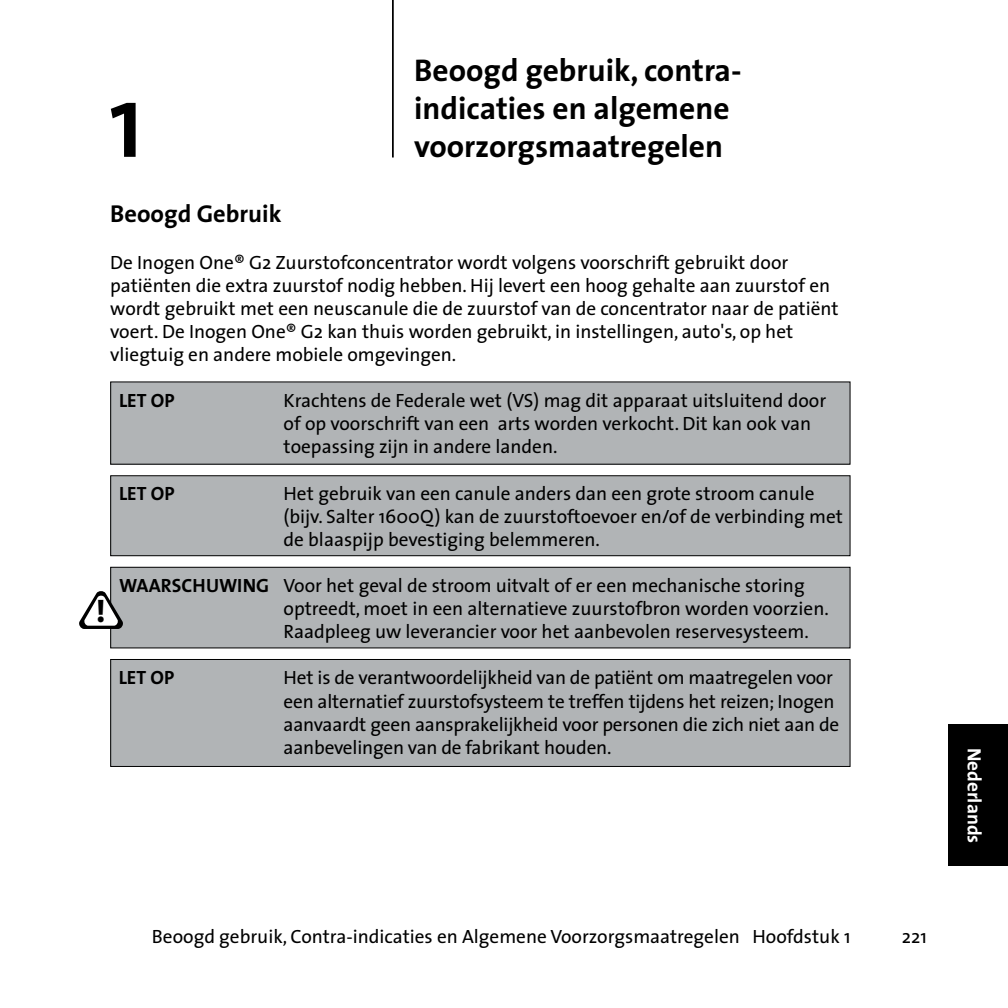
<style>
.page{position:relative;width:1008px;height:1008px;background:#fff}
.page>*{position:absolute;margin:0;border:0;box-sizing:border-box;transform-origin:0 0}
.t1{font:600 105px "The Sans";color:#000}
.t2{font:700 32.73px "Myriad";color:#000}
.t3{font:700 31.5px/37.8px "The Sans";color:#000}
.t4{font:700 24.5px "The Sans";color:#000}
.t5{font:19.25px/23.1px "The Sans";color:#000}
.t6{font:700 19.25px "The Sans";color:#000}
.t7{font:700 19.25px "The Sans";color:#fff}
</style>
<div class="page">
<div style="left:111px;top:382px;width:739px;height:82px;background:#b1b4b6"></div>
<div style="left:110px;top:382px;width:740px;height:83px;border:1px solid #000"></div>
<div style="left:111px;top:659px;width:739px;height:107px;background:#b1b4b6"></div>
<div style="left:110px;top:659px;width:740px;height:108px;border:1px solid #000"></div>
<div style="left:111px;top:567px;width:739px;height:81px;background:#b1b4b6"></div>
<div style="left:110px;top:567px;width:740px;height:81px;border:1px solid #000"></div>
<div style="left:111px;top:476px;width:739px;height:80px;background:#b1b4b6"></div>
<div style="left:110px;top:475px;width:740px;height:81px;border:1px solid #000"></div>
<hr style="left:392px;top:0;width:2px;height:158px;background:#000">
<svg style="left:79px;top:590px;width:44px;height:39px"></svg>
<div style="left:948px;top:725px;width:60px;height:141px;background:#000"></div>
<h1 class="t1" style="left:109px;top:34px;width:37px">1</h1>
<h3 class="t3" style="left:414px;top:51px;width:329px">Beoogd gebruik, contra&shy;indicaties en algemene voorzorgsmaatregelen</h3>
<p class="t4" style="left:110px;top:194px;width:173px">Beoogd Gebruik</p>
<p class="t5" style="left:110px;top:250px;width:730px">De Inogen One® G2 Zuurstofconcentrator wordt volgens voorschrift gebruikt door patiënten die extra zuurstof nodig hebben. Hij levert een hoog gehalte aan zuurstof en wordt gebruikt met een neuscanule die de zuurstof van de concentrator naar de patiënt voert. De Inogen One® G2 kan thuis worden gebruikt, in instellingen, auto's, op het vliegtuig en andere mobiele omgevingen.</p>
<p class="t6" style="left:119px;top:385px;width:57px">LET OP</p>
<p class="t5" style="left:284px;top:389px;width:544px">Krachtens de Federale wet (VS) mag dit apparaat uitsluitend door of op voorschrift van een arts worden verkocht. Dit kan ook van toepassing zijn in andere landen.</p>
<p class="t6" style="left:119px;top:477px;width:57px">LET OP</p>
<p class="t5" style="left:284px;top:481px;width:561px">Het gebruik van een canule anders dan een grote stroom canule (bijv. Salter 1600Q) kan de zuurstoftoevoer en/of de verbinding met de blaaspijp bevestiging belemmeren.</p>
<p class="t6" style="left:119px;top:569px;width:30px">waarsch</p>
<p class="t6" style="left:206px;top:569px;width:43px">uwing</p>
<p class="t5" style="left:284px;top:573px;width:547px">Voor het geval de stroom uitvalt of er een mechanische storing optreedt, moet in een alternatieve zuurstofbron worden voorzien.<br>Raadpleeg uw leverancier voor het aanbevolen reservesysteem.</p>
<p class="t6" style="left:119px;top:662px;width:57px">LET OP</p>
<p class="t5" style="left:284px;top:666px;width:557px">Het is de verantwoordelijkheid van de patiënt om maatregelen voor een alternatief zuurstofsysteem te treffen tijdens het reizen; Inogen aanvaardt geen aansprakelijkheid voor personen die zich niet aan de aanbevelingen van de fabrikant houden.</p>
<h2 class="t2" style="left:96px;top:594px;width:62px">! <sup>C</sup></h2>
<p class="t5" style="left:152px;top:925px;width:700px">Beoogd gebruik, Contra-indicaties en Algemene Voorzorgsmaatregelen Hoofdstuk 1</p>
<p class="t5" style="left:902px;top:925px;width:27px">221</p>
<p class="t7" style="left:990px;top:748px;width:97px;rotate:90deg">Nederlands</p>
</div>
